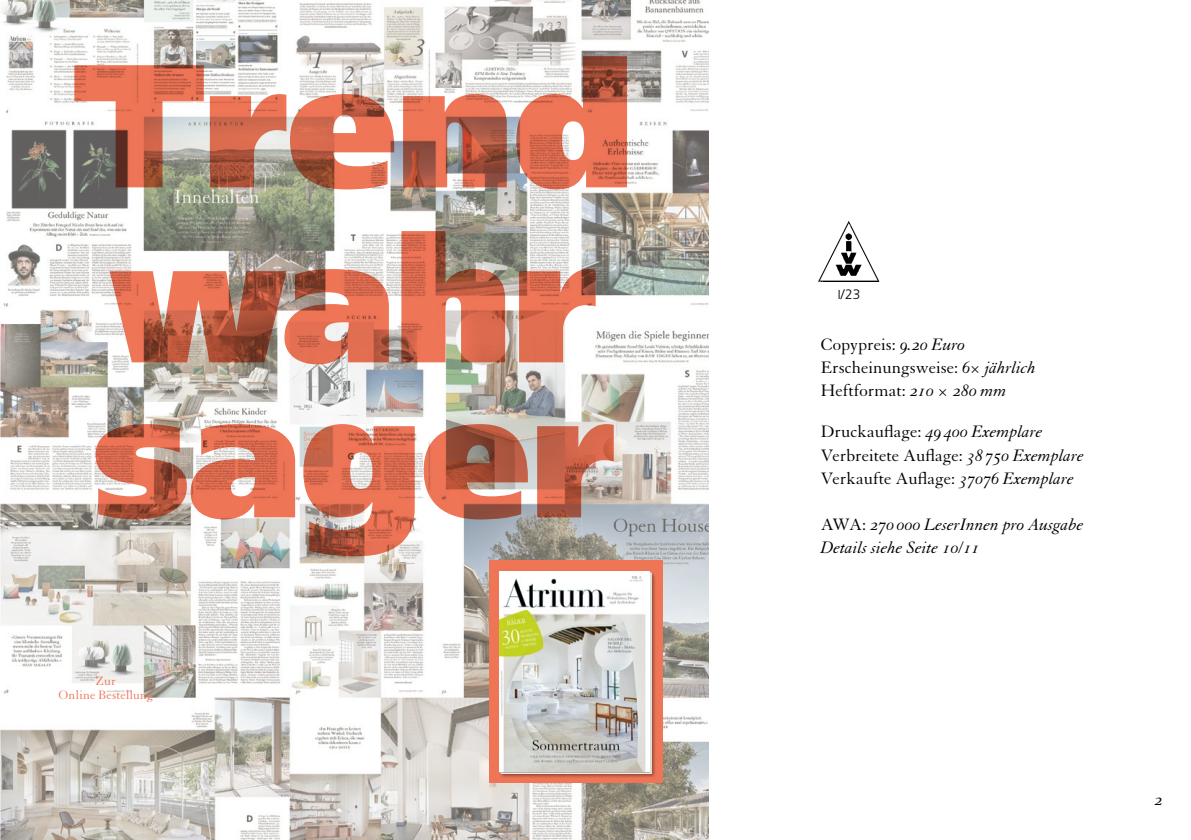
<style>
.page{position:relative;width:1191px;height:840px;background:#fff}
.page>*{position:absolute;margin:0;border:0;box-sizing:border-box;transform-origin:0 0}
.t1{font:900 174.8px/174.8px "Frutiger LT Com";letter-spacing:-.01em;color:#ef7557}
.t2{font:18px/23px "Granjon LT Std";color:#000}
.t3{font:18px/23px "Granjon Italic Os F";color:#000}
.t4{font:300 13.6px "Frutiger";color:#000}
.t5{font:13.2px/14.8px "Granjon LT Std";letter-spacing:.015em;color:#ef7557;text-align:center}
.s1{font-size:13px}
.s2{font-family:"Granjon Italic Os F"}
.s3{font-style:italic}
.s4{font-family:"Granjon LT Std"}
</style>
<div class="page">
<img style="left:818px;top:220px;width:62px;height:61px">
<img style="left:0;top:0;width:708px;height:839px">
<div style="left:488px;top:560px;width:174px;height:222px;background:#ef7557"></div>
<div style="left:499px;top:570px;width:157px;height:207px;background:#000;opacity:.4"></div>
<img style="left:500px;top:571px;width:149px;height:200px">
<h1 class="t1" style="left:73px;top:38px;width:564px">Trend wahr</h1>
<h1 class="t1" style="left:93px;top:367px;width:524px">sager</h1>
<p class="t5" style="left:59px;top:673px;width:96px">Zur<br>Online Bestel<span class="s1">lung</span></p>
<p class="t4" style="left:837px;top:286px;width:24px"><span class="s1">I</span>/23</p>
<p class="t2" style="left:821px;top:333px;width:217px">Copypreis: <span class="s2">9.20 Euro<br></span>Erscheinungsweise: <span class="s2">6</span><span class="s3">×</span> <span class="s2">jährlich<br></span>Heftformat: <span class="s2">210</span> <span class="s3">×</span> <span class="s2">280 mm</span></p>
<p class="t3" style="left:821px;top:420px;width:223px"><span class="s4">Druckauflage:</span> 49 400 Exemplare</p>
<p class="t2" style="left:821px;top:443px;width:265px">Verbreitete Auflage: <span class="s2">38 750 Exemplare<br></span>Verkaufte Auflage: <span class="s2">37076 Exemplare</span></p>
<p class="t3" style="left:821px;top:512px;width:264px"><span class="s4">AWA:</span> 270 000 LeserInnen pro Ausgabe<br>Details siehe Seite 10/11</p>
<p class="t3" style="left:1154px;top:787px;width:9px">2</p>
</div>
